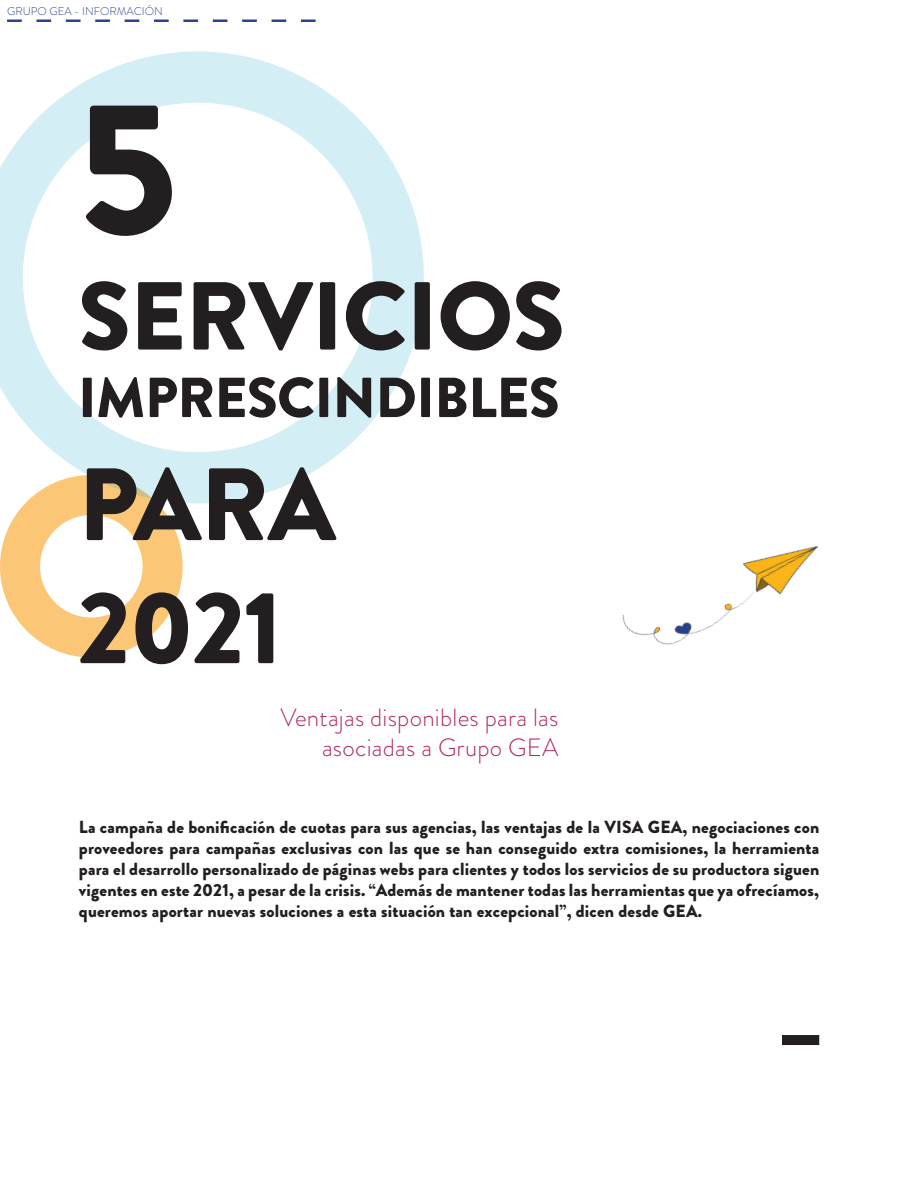
<style>
.page{position:relative;width:922px;height:1191px;background:#fff}
.page>*{position:absolute;margin:0;border:0;box-sizing:border-box;transform-origin:0 0}
.t1{font:900 188.75px "Brandon Grotesque";color:#231f20}
.t2{font:900 102.5px "Brandon Grotesque";letter-spacing:-.01em;color:#231f20}
.t3{font:900 96.25px "Brandon Grotesque";letter-spacing:-.01em;color:#231f20}
.t4{font:900 56.25px "Brandon Grotesque";letter-spacing:-.01em;color:#231f20}
.t5{font:300 25px/30px "Brandon Grotesque";letter-spacing:.01em;color:#b12a65;text-align:right}
.t6{font:900 17.5px/21px "Brandon Grotesque";letter-spacing:.01em;color:#231f20;text-align:justify}
.t7{font:300 11.25px "Brandon Grotesque";color:#2c4490}
</style>
<div class="page">
<div style="left:0;top:475px;width:182px;height:182px;border:40px solid #faa82c;border-radius:50%"></div>
<svg style="left:0;top:51px;width:424px;height:452px"></svg>
<svg style="left:7px;top:19px;width:308px;height:3px"></svg>
<img style="left:622px;top:545px;width:197px;height:100px">
<div style="left:781px;top:1035px;width:38px;height:10px;background:#231f20"></div>
<p class="t7" style="left:7px;top:3px;width:157px">GRUPO GEA - INFORMACIÓN</p>
<p class="t1" style="left:78px;top:35px;width:101px">5</p>
<p class="t3" style="left:78px;top:248px;width:488px">SERVICIOS</p>
<p class="t4" style="left:78px;top:358px;width:483px">IMPRESCINDIBLES</p>
<p class="t2" style="left:78px;top:432px;width:259px">PARA</p>
<p class="t2" style="left:78px;top:555px;width:206px">2021</p>
<p class="t5" style="left:280px;top:702px;width:279px">Ventajas disponibles para las asociadas a Grupo GEA</p>
<p class="t6" style="left:79px;top:816px;width:741px">La campaña de bonificación de cuotas para sus agencias, las ventajas de la VISA GEA, negociaciones con proveedores para campañas exclusivas con las que se han conseguido extra comisiones, la herramienta para el desarrollo personalizado de páginas webs para clientes y todos los servicios de su productora siguen vigentes en este 2021, a pesar de la crisis. “Además de mantener todas las herramientas que ya ofrecíamos, queremos aportar nuevas soluciones a esta situación tan excepcional”, dicen desde GEA.</p>
</div>
